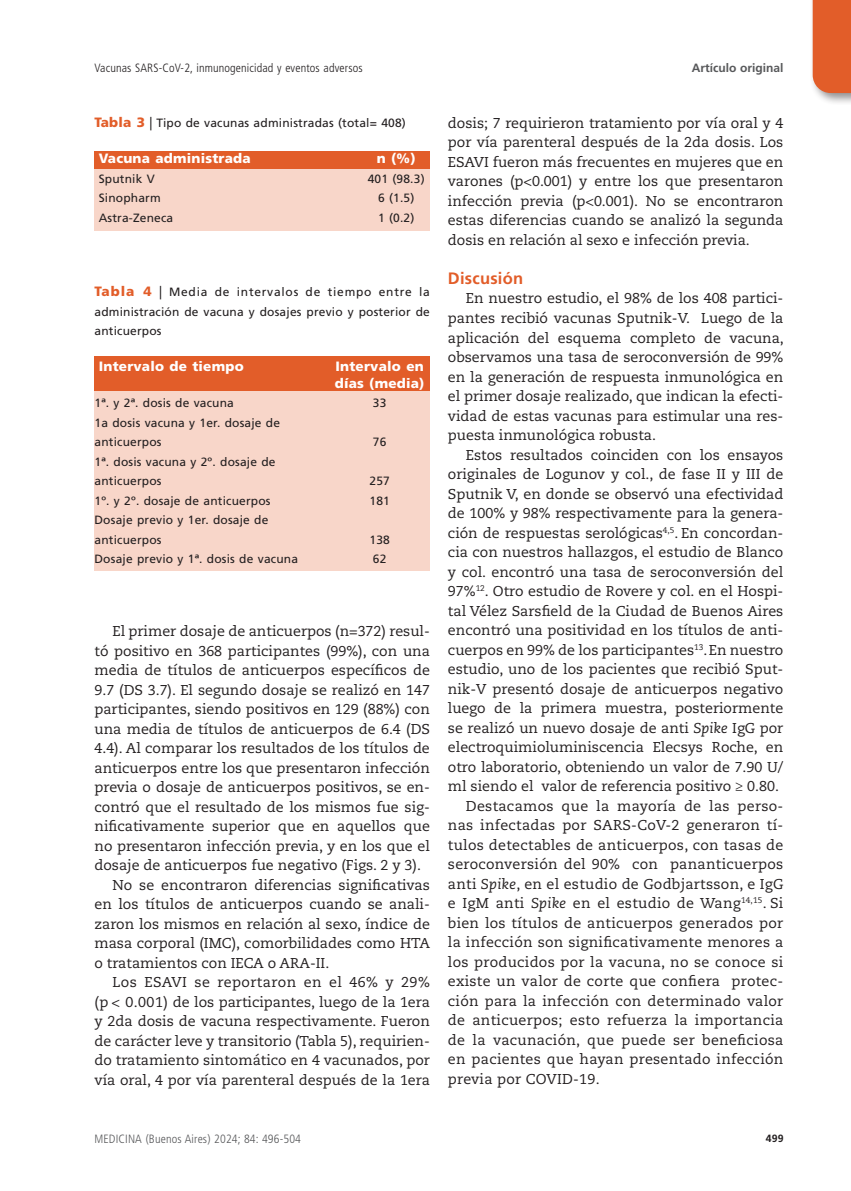
<style>
.page{position:relative;width:851px;height:1191px;background:#fff}
.page>*{position:absolute;margin:0;border:0;box-sizing:border-box;transform-origin:0 0}
.subtit-texto{font:700 16.5px "Frutiger LT Std";letter-spacing:.015em;color:#e25d29}
.texto1{font:14.25px/19.5px "Caecilia LT Std";color:#231f20;text-align:justify}
.tablacab{font:900 13.5px "Frutiger LT Std";letter-spacing:.015em;color:#fff}
.tabla{font:12px/19.5px "Frutiger LT Std";letter-spacing:.015em;color:#231f20;text-align:justify}
.t1{font:300 condensed 12px "Frutiger LT Std";letter-spacing:.01em;color:#231f20}
.t2{font:300 condensed 12px "Frutiger LT Std";letter-spacing:.01em;color:#57585a}
.t3{font:700 12px "Frutiger LT Std";color:#57585a}
.t4{font:700 10.5px "Frutiger LT Std";color:#231f20}
.s1{font-weight:900;font-size:13.5px;color:#e25d29}
.s2{font-stretch:condensed;font-size:13.5px}
.s3{font-style:italic}
</style>
<div class="page">
<div style="left:808px;top:0;width:42px;height:105px;background:#231f20;opacity:.5"></div>
<div style="left:812px;top:0;width:38px;height:93px;background:#e25d29"></div>
<div style="left:94px;top:169px;width:336px;height:61px;background:#f8d6c9"></div>
<div style="left:94px;top:152px;width:336px;height:17px;background:#e25d29"></div>
<div style="left:94px;top:390px;width:336px;height:181px;background:#f8d6c9"></div>
<div style="left:94px;top:356px;width:336px;height:34px;background:#e25d29"></div>
<p class="t1" style="left:94px;top:61px;width:269px">Vacunas SARS-CoV-2, inmunogenicidad y eventos adversos</p>
<p class="t3" style="left:691px;top:61px;width:93px">Artículo original</p>
<p class="tabla" style="left:94px;top:113px;width:313px"><span class="s1">Tabla 3</span> <span class="s2">|</span> Tipo de vacunas administradas (total= 408)</p>
<p class="tablacab" style="left:99px;top:150px;width:153px">Vacuna administrada</p>
<p class="tablacab" style="left:377px;top:150px;width:40px">n (%)</p>
<p class="tabla" style="left:99px;top:169px;width:58px">Sputnik V</p>
<p class="tabla" style="left:367px;top:169px;width:58px">401 (98.3)</p>
<p class="tabla" style="left:99px;top:188px;width:64px">Sinopharm</p>
<p class="tabla" style="left:378px;top:188px;width:38px">6 (1.5)</p>
<p class="tabla" style="left:99px;top:208px;width:76px">Astra-Zeneca</p>
<p class="tabla" style="left:378px;top:208px;width:38px">1 (0.2)</p>
<p class="tabla" style="left:94px;top:282px;width:337px"><span class="s1">Tabla 4</span> <span class="s2">|</span> Media de intervalos de tiempo entre la administración de vacuna y dosajes previo y posterior de anticuerpos</p>
<p class="tablacab" style="left:99px;top:358px;width:146px">Intervalo de tiempo</p>
<p class="tablacab" style="left:335px;top:358px;width:90px">Intervalo en</p>
<p class="tablacab" style="left:335px;top:375px;width:91px">días (media)</p>
<p class="tabla" style="left:94px;top:393px;width:141px">1ª. y 2ª. dosis de vacuna</p>
<p class="tabla" style="left:373px;top:393px;width:15px">33</p>
<p class="tabla" style="left:94px;top:413px;width:187px">1a dosis vacuna y 1er. dosaje de</p>
<p class="tabla" style="left:94px;top:432px;width:69px">anticuerpos</p>
<p class="tabla" style="left:373px;top:432px;width:15px">76</p>
<p class="tabla" style="left:94px;top:452px;width:183px">1ª. dosis vacuna y 2º. dosaje de</p>
<p class="tabla" style="left:94px;top:471px;width:69px">anticuerpos</p>
<p class="tabla" style="left:369px;top:471px;width:22px">257</p>
<p class="tabla" style="left:94px;top:491px;width:177px">1º. y 2º. dosaje de anticuerpos</p>
<p class="tabla" style="left:369px;top:491px;width:22px">181</p>
<p class="tabla" style="left:94px;top:510px;width:175px">Dosaje previo y 1er. dosaje de</p>
<p class="tabla" style="left:94px;top:530px;width:69px">anticuerpos</p>
<p class="tabla" style="left:369px;top:530px;width:22px">138</p>
<p class="tabla" style="left:94px;top:549px;width:205px">Dosaje previo y 1ª. dosis de vacuna</p>
<p class="tabla" style="left:373px;top:549px;width:15px">62</p>
<p class="texto1" style="left:94px;top:621px;width:337px;text-indent:18px">El primer dosaje de anticuerpos (n=372) resul&shy;tó positivo en 368 participantes (99%), con una media de títulos de anticuerpos específicos de 9.7 (DS 3.7). El segundo dosaje se realizó en 147 participantes, siendo positivos en 129 (88%) con una media de títulos de anticuerpos de 6.4 (DS 4.4). Al comparar los resultados de los títulos de anticuerpos entre los que presentaron infección previa o dosaje de anticuerpos positivos, se en&shy;contró que el resultado de los mismos fue sig&shy;nificativamente superior que en aquellos que no presentaron infección previa, y en los que el dosaje de anticuerpos fue negativo (Figs. 2 y 3).</p>
<p class="texto1" style="left:94px;top:875px;width:337px;text-indent:18px">No se encontraron diferencias significativas en los títulos de anticuerpos cuando se anali&shy;zaron los mismos en relación al sexo, índice de masa corporal (IMC), comorbilidades como HTA o tratamientos con IECA o ARA-II.</p>
<p class="texto1" style="left:94px;top:972px;width:337px;text-indent:18px">Los ESAVI se reportaron en el 46% y 29% (p &lt; 0.001) de los participantes, luego de la 1era y 2da dosis de vacuna respectivamente. Fueron de carácter leve y transitorio (Tabla 5), requirien&shy;do tratamiento sintomático en 4 vacunados, por vía oral, 4 por vía parenteral después de la 1era</p>
<p class="texto1" style="left:448px;top:113px;width:337px">dosis; 7 requirieron tratamiento por vía oral y 4 por vía parenteral después de la 2da dosis. Los ESAVI fueron más frecuentes en mujeres que en varones (p&lt;0.001) y entre los que presentaron infección previa (p&lt;0.001). No se encontraron estas diferencias cuando se analizó la segunda dosis en relación al sexo e infección previa.</p>
<p class="subtit-texto" style="left:448px;top:268px;width:77px">Discusión</p>
<p class="texto1" style="left:448px;top:289px;width:337px;text-indent:18px">En nuestro estudio, el 98% de los 408 partici&shy;pantes recibió vacunas Sputnik-V. Luego de la aplicación del esquema completo de vacuna, observamos una tasa de seroconversión de 99% en la generación de respuesta inmunológica en el primer dosaje realizado, que indican la efecti&shy;vidad de estas vacunas para estimular una res&shy;puesta inmunológica robusta.</p>
<p class="texto1" style="left:448px;top:445px;width:337px;text-indent:18px">Estos resultados coinciden con los ensayos originales de Logunov y col., de fase II y III de Sputnik V, en donde se observó una efectividad de 100% y 98% respectivamente para la genera&shy;ción de respuestas serológicas<sup>4,5</sup>. En concordan&shy;cia con nuestros hallazgos, el estudio de Blanco y col. encontró una tasa de seroconversión del 97%<sup>12</sup>. Otro estudio de Rovere y col. en el Hospi&shy;tal Vélez Sarsfield de la Ciudad de Buenos Aires encontró una positividad en los títulos de anti&shy;cuerpos en 99% de los participantes<sup>13</sup>.En nuestro estudio, uno de los pacientes que recibió Sput&shy;nik-V presentó dosaje de anticuerpos negativo luego de la primera muestra, posteriormente se realizó un nuevo dosaje de anti <span class="s3">Spike</span> IgG por electroquimioluminiscencia Elecsys Roche, en otro laboratorio, obteniendo un valor de 7.90 U/ ml siendo el valor de referencia positivo ≥ 0.80.</p>
<p class="texto1" style="left:448px;top:796px;width:337px;text-indent:18px">Destacamos que la mayoría de las perso&shy;nas infectadas por SARS-CoV-2 generaron tí&shy;tulos detectables de anticuerpos, con tasas de seroconversión del 90% con pananticuerpos anti <span class="s3">Spike</span>, en el estudio de Godbjartsson, e IgG e IgM anti <span class="s3">Spike</span> en el estudio de Wang<sup>14,15</sup>. Si bien los títulos de anticuerpos generados por la infección son significativamente menores a los producidos por la vacuna, no se conoce si existe un valor de corte que confiera protec&shy;ción para la infección con determinado valor de anticuerpos; esto refuerza la importancia de la vacunación, que puede ser beneficiosa en pacientes que hayan presentado infección previa por COVID-19.</p>
<p class="t2" style="left:94px;top:1132px;width:208px">MEDICINA (Buenos Aires) 2024; 84: 496-504</p>
<p class="t4" style="left:765px;top:1132px;width:19px">499</p>
</div>
